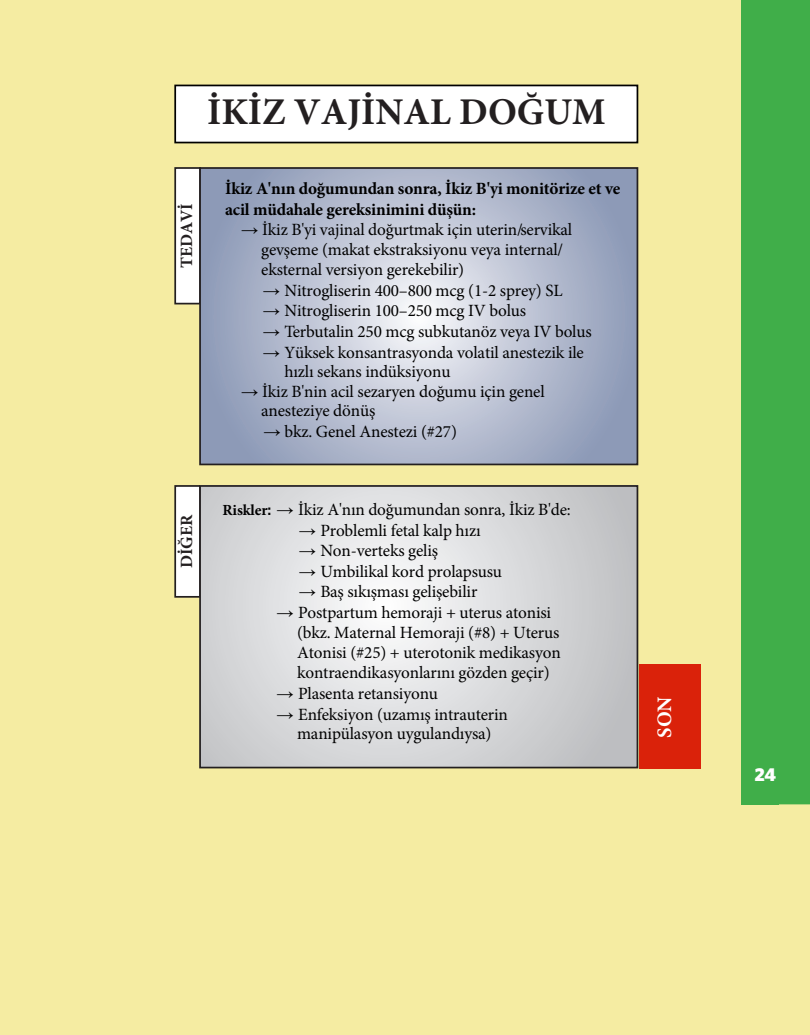
<style>
.page{position:relative;width:810px;height:1035px;background:#fff}
.page>*{position:absolute;margin:0;border:0;box-sizing:border-box;transform-origin:0 0}
.t1{font:700 37.75px "Minion Pro";color:#231f20}
.t2{font:700 20.62px "Minion Pro";color:#fff}
.t3{font:900 18.75px "Whitney HTF";color:#fff}
.t4{font:17.12px/19.1px "Minion Pro";letter-spacing:-.01em;color:#000}
.t5{font:700 17.12px/20.6px "Minion Pro";letter-spacing:-.01em;color:#000}
.t6{font:700 17.12px "Minion Pro";color:#231f20}
.s1{font-family:"Arial"}
.s2{font-weight:700;font-size:15.5px}
.s3{font-family:"Whitney HTF";font-weight:600;font-size:15.5px}
</style>
<div class="page">
<div style="left:0;top:0;width:22px;height:1035px;background:#f5eca2"></div>
<div style="left:22px;top:0;width:788px;height:1035px;background:#f5eca2"></div>
<div style="left:174px;top:85px;width:464px;height:58px;background:#fff;border:2px solid #000"></div>
<div style="left:175px;top:168px;width:25px;height:136px;background:#fff"></div>
<div style="left:174px;top:167px;width:27px;height:137px;border:2px solid #231f20"></div>
<svg style="left:202px;top:170px;width:433px;height:292px;background:#b2bace"></svg>
<div style="left:199px;top:167px;width:439px;height:298px;border:2px solid #231f20"></div>
<div style="left:175px;top:486px;width:25px;height:111px;background:#fff"></div>
<div style="left:174px;top:485px;width:27px;height:113px;border:2px solid #231f20"></div>
<svg style="left:202px;top:488px;width:433px;height:277px;background:#d9dadc"></svg>
<div style="left:199px;top:485px;width:439px;height:283px;border:2px solid #231f20"></div>
<div style="left:639px;top:664px;width:61px;height:105px;background:#da220a"></div>
<div style="left:742px;top:0;width:68px;height:804px;background:#40ae49"></div>
<p class="t1" style="left:207px;top:85px;width:400px">İKİZ VAJİNAL DOĞUM</p>
<p class="t6" style="left:174px;top:268px;width:66px;rotate:-90deg">TEDAVİ</p>
<p class="t5" style="left:225px;top:178px;width:397px">İkiz A'nın doğumundan sonra, İkiz B'yi monitörize et ve acil müdahale gereksinimini düşün:</p>
<p class="t4" style="left:261px;top:220px;width:312px;line-height:19.9px;text-indent:-20px"><span class="s1">→</span> İkiz B'yi vajinal doğurtmak için uterin/servikal gevşeme (makat ekstraksiyonu veya internal/ eksternal versiyon gerekebilir)</p>
<p class="t4" style="left:263px;top:281px;width:301px"><span class="s1">→</span> Nitrogliserin 400–800 mcg (1-2 sprey) SL</p>
<p class="t4" style="left:263px;top:301px;width:265px"><span class="s1">→</span> Nitrogliserin 100–250 mcg IV bolus</p>
<p class="t4" style="left:263px;top:322px;width:330px"><span class="s1">→</span> Terbutalin 250 mcg subkutanöz veya IV bolus</p>
<p class="t4" style="left:284px;top:343px;width:301px;text-indent:-22px"><span class="s1">→</span> Yüksek konsantrasyonda volatil anestezik ile hızlı sekans indüksiyonu</p>
<p class="t4" style="left:261px;top:382px;width:285px;text-indent:-20px"><span class="s1">→</span> İkiz B'nin acil sezaryen doğumu için genel anesteziye dönüş</p>
<p class="t4" style="left:263px;top:422px;width:195px"><span class="s1">→</span> bkz. Genel Anestezi (#27)</p>
<p class="t6" style="left:174px;top:568px;width:55px;rotate:-90deg">DİĞER</p>
<p class="t4" style="left:223px;top:500px;width:350px"><span class="s2">Riskler</span><span class="s3">:</span> <span class="s1">→</span> İkiz A'nın doğumundan sonra, İkiz B'de:</p>
<p class="t4" style="left:299px;top:521px;width:183px"><span class="s1">→</span> Problemli fetal kalp hızı</p>
<p class="t4" style="left:299px;top:541px;width:141px"><span class="s1">→</span> Non-verteks geliş</p>
<p class="t4" style="left:299px;top:562px;width:205px"><span class="s1">→</span> Umbilikal kord prolapsusu</p>
<p class="t4" style="left:299px;top:582px;width:180px"><span class="s1">→</span> Baş sıkışması gelişebilir</p>
<p class="t4" style="left:297px;top:603px;width:265px;line-height:20.1px;text-indent:-21px"><span class="s1">→</span> Postpartum hemoraji + uterus atonisi (bkz. Maternal Hemoraji (#8) + Uterus Atonisi (#25) + uterotonik medikasyon kontraendikasyonlarını gözden geçir)</p>
<p class="t4" style="left:276px;top:684px;width:163px"><span class="s1">→</span> Plasenta retansiyonu</p>
<p class="t4" style="left:276px;top:705px;width:233px;text-align:center"><span class="s1">→</span> Enfeksiyon (uzamış intrauterin manipülasyon uygulandıysa)</p>
<p class="t2" style="left:650px;top:738px;width:43px;rotate:-90deg">SON</p>
<p class="t3" style="left:755px;top:763px;width:23px">24</p>
</div>
